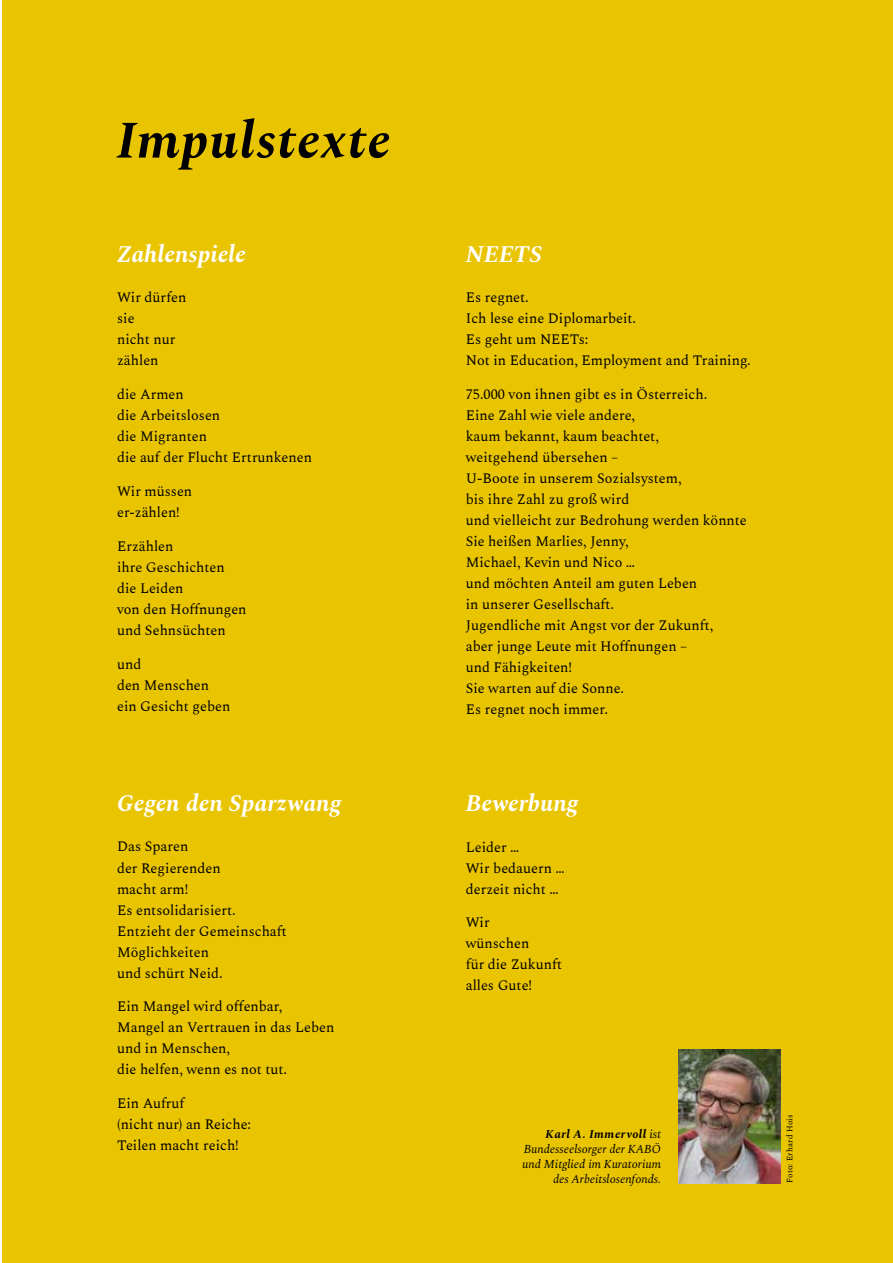
<style>
.page{position:relative;width:893px;height:1263px;background:#fff}
.page>*{position:absolute;margin:0;border:0;box-sizing:border-box;transform-origin:0 0}
.t1{font:italic 700 52.5px "Spectral";letter-spacing:.025em;color:#000}
.t2{font:italic 700 24px "Spectral";color:#fff}
.t3{font:14.25px/21px "Spectral";color:#000}
.t4{font:italic 12px/15px "Spectral";color:#000;text-align:right}
.t5{font:8.25px "Spectral";letter-spacing:.025em;color:#000}
.s1{font-weight:700}
</style>
<div class="page">
<div style="left:2px;top:0;width:891px;height:1263px;background:#e9c400"></div>
<img style="left:678px;top:1049px;width:102px;height:134px">
<h1 class="t1" style="left:117px;top:102px;width:275px">Impulstexte</h1>
<h2 class="t2" style="left:117px;top:236px;width:130px">Zahlenspiele</h2>
<p class="t3" style="left:117px;top:286px;width:71px">Wir dürfen sie<br>nicht nur zählen</p>
<p class="t3" style="left:117px;top:383px;width:196px">die Armen<br>die Arbeitslosen<br>die Migranten<br>die auf der Flucht Ertrunkenen</p>
<p class="t3" style="left:117px;top:480px;width:77px">Wir müssen er-zählen!</p>
<p class="t3" style="left:117px;top:534px;width:131px">Erzählen<br>ihre Geschichten die Leiden<br>von den Hoffnungen und Sehnsüchten</p>
<p class="t3" style="left:117px;top:652px;width:115px">und<br>den Menschen ein Gesicht geben</p>
<h2 class="t2" style="left:117px;top:786px;width:225px">Gegen den Sparzwang</h2>
<p class="t3" style="left:117px;top:835px;width:171px">Das Sparen<br>der Regierenden<br>macht arm!<br>Es entsolidarisiert.<br>Entzieht der Gemeinschaft<br>Möglichkeiten<br>und schürt Neid.</p>
<p class="t3" style="left:117px;top:995px;width:219px">Ein Mangel wird offenbar,<br>Mangel an Vertrauen in das Leben und in Menschen,<br>die helfen, wenn es not tut.</p>
<p class="t3" style="left:117px;top:1092px;width:136px">Ein Aufruf<br>(nicht nur) an Reiche:<br>Teilen macht reich!</p>
<h2 class="t2" style="left:466px;top:236px;width:78px">NEETS</h2>
<p class="t3" style="left:466px;top:286px;width:286px">Es regnet.<br>Ich lese eine Diplomarbeit.<br>Es geht um NEETs:<br>Not in Education, Employment and Training.</p>
<p class="t3" style="left:466px;top:383px;width:283px">75.000 von ihnen gibt es in Österreich.<br>Eine Zahl wie viele andere,<br>kaum bekannt, kaum beachtet,<br>weitgehend übersehen –<br>U-Boote in unserem Sozialsystem,<br>bis ihre Zahl zu groß wird<br>und vielleicht zur Bedrohung werden könnte<br>Sie heißen Marlies, Jenny,<br>Michael, Kevin und Nico …<br>und möchten Anteil am guten Leben<br>in unserer Gesellschaft.<br>Jugendliche mit Angst vor der Zukunft,<br>aber junge Leute mit Hoffnungen –<br>und Fähigkeiten!<br>Sie warten auf die Sonne.<br>Es regnet noch immer.</p>
<h2 class="t2" style="left:466px;top:786px;width:114px">Bewerbung</h2>
<p class="t3" style="left:466px;top:835px;width:101px">Leider …<br>Wir bedauern … derzeit nicht …</p>
<p class="t3" style="left:466px;top:911px;width:98px">Wir<br>wünschen<br>für die Zukunft alles Gute!</p>
<p class="t4" style="left:522px;top:1126px;width:140px"><span class="s1">Karl A. Immervoll</span> ist<br>Bundesseelsorger der KABÖ und Mitglied im Kuratorium des Arbeitslosenfonds.</p>
<p class="t5" style="left:784px;top:1183px;width:70px;rotate:-90deg">Foto: Erhard Hois</p>
</div>
